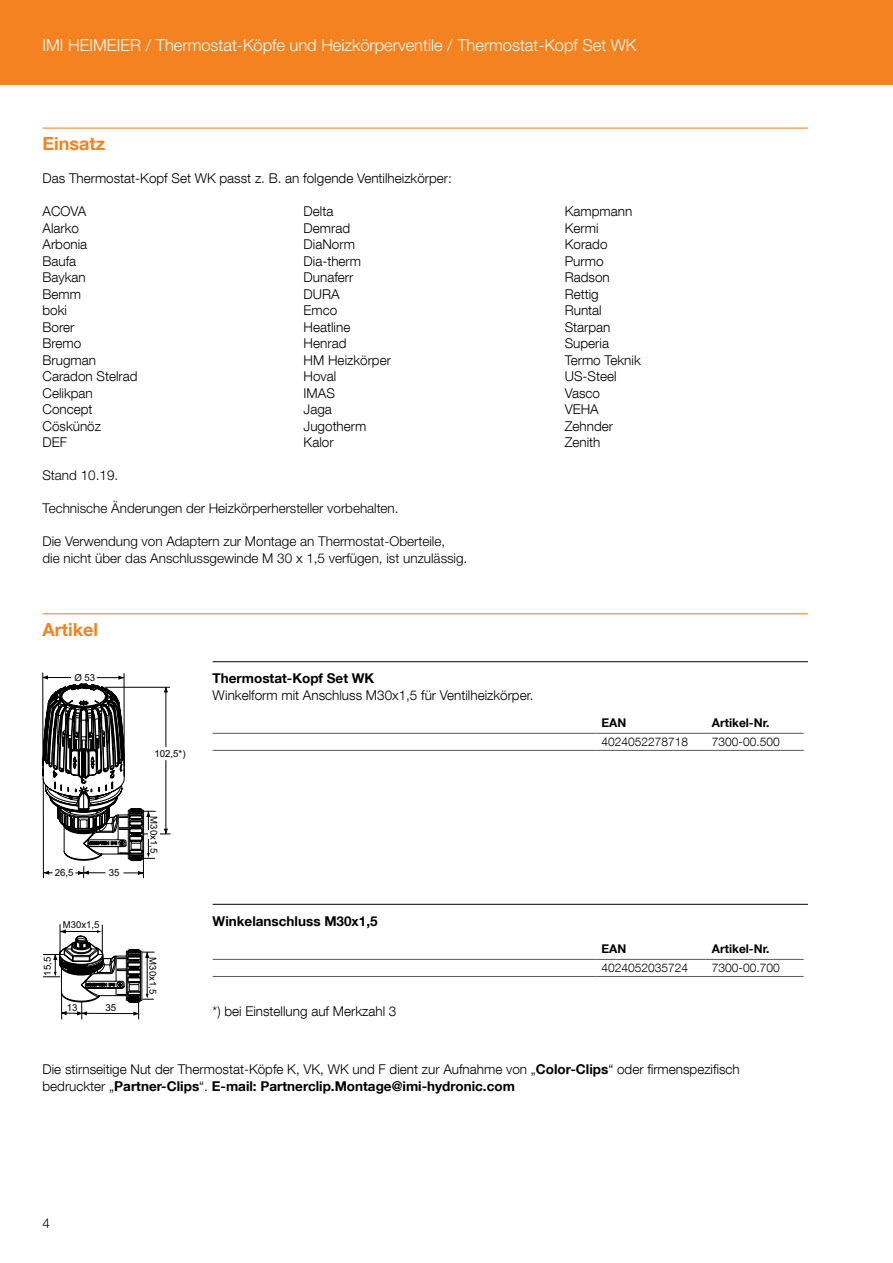
<style>
.page{position:relative;width:893px;height:1263px;background:#fff}
.page>*{position:absolute;margin:0;border:0;box-sizing:border-box;transform-origin:0 0}
.t1{font:700 18px "Helvetica Neue LT Com";color:#f58220}
.t2{font:300 16.5px "Helvetica Neue LTW1 G";color:#fff}
.t3{font:300 13.5px/16.5px "Helvetica Neue LT Com";color:#000}
.t4{font:300 13.5px/16.5px "Helvetica Neue LTW1 G";color:#000}
.t5{font:700 13.5px "Helvetica Neue LT Com";color:#000}
.t6{font:300 12px "Helvetica Neue LT Com";color:#000}
.t7{font:700 12px "Helvetica Neue LT Com";color:#000}
.t8{font:9.75px "Arial";color:#000}
.t9{font:9.6px "Arial";color:#000}
.s1{font-weight:700}
</style>
<div class="page">
<div style="left:0;top:0;width:893px;height:85px;background:#f58220"></div>
<hr style="left:43px;top:128px;width:765px;height:1px;background:#f58220">
<hr style="left:43px;top:613px;width:765px;height:1px;background:#f58220">
<hr style="left:213px;top:661px;width:595px;height:1px;background:#000">
<hr style="left:213px;top:904px;width:595px;height:1px;background:#000">
<hr style="left:213px;top:733px;width:382px;height:1px;background:#58595b">
<hr style="left:213px;top:750px;width:382px;height:1px;background:#58595b">
<hr style="left:595px;top:733px;width:111px;height:1px;background:#58595b">
<hr style="left:595px;top:750px;width:111px;height:1px;background:#58595b">
<hr style="left:706px;top:733px;width:98px;height:1px;background:#58595b">
<hr style="left:706px;top:750px;width:98px;height:1px;background:#58595b">
<hr style="left:213px;top:959px;width:382px;height:1px;background:#58595b">
<hr style="left:213px;top:976px;width:382px;height:1px;background:#58595b">
<hr style="left:595px;top:959px;width:111px;height:1px;background:#58595b">
<hr style="left:595px;top:976px;width:111px;height:1px;background:#58595b">
<hr style="left:706px;top:959px;width:98px;height:1px;background:#58595b">
<hr style="left:706px;top:976px;width:98px;height:1px;background:#58595b">
<hr style="left:43px;top:673px;width:1px;height:96px;background:#000">
<hr style="left:124px;top:673px;width:1px;height:96px;background:#000">
<svg style="left:43px;top:675px;width:127px;height:203px"></svg>
<div style="left:53px;top:869px;width:22px;height:7px;background:#fff"></div>
<svg style="left:43px;top:924px;width:111px;height:95px"></svg>
<p class="t2" style="left:43px;top:35px;width:596px">IMI HEIMEIER / Thermostat-Köpfe und Heizkörperventile / Thermostat-Kopf Set WK</p>
<h1 class="t1" style="left:43px;top:132px;width:64px">Einsatz</h1>
<p class="t3" style="left:43px;top:170px;width:411px">Das Thermostat-Kopf Set WK passt z. B. an folgende Ventilheizkörper:</p>
<p class="t3" style="left:43px;top:203px;width:97px">ACOVA<br>Alarko<br>Arbonia<br>Baufa<br>Baykan<br>Bemm<br>boki<br>Borer<br>Bremo<br>Brugman<br>Caradon Stelrad<br>Celikpan<br>Concept<br>Cöskünöz<br>DEF</p>
<p class="t3" style="left:304px;top:203px;width:89px">Delta<br>Demrad<br>DiaNorm<br>Dia-therm<br>Dunaferr<br>DURA<br>Emco<br>Heatline<br>Henrad<br>HM Heizkörper<br>Hoval<br>IMAS<br>Jaga<br>Jugotherm<br>Kalor</p>
<p class="t3" style="left:565px;top:203px;width:78px">Kampmann<br>Kermi<br>Korado<br>Purmo<br>Radson<br>Rettig<br>Runtal<br>Starpan<br>Superia<br>Termo Teknik<br>US-Steel<br>Vasco<br>VEHA<br>Zehnder<br>Zenith</p>
<p class="t4" style="left:43px;top:467px;width:77px">Stand 10.19.</p>
<p class="t4" style="left:43px;top:500px;width:358px">Technische Änderungen der Heizkörperhersteller vorbehalten.</p>
<p class="t4" style="left:43px;top:533px;width:426px">Die Verwendung von Adaptern zur Montage an Thermostat-Oberteile,<br>die nicht über das Anschlussgewinde M 30 x 1,5 verfügen, ist unzulässig.</p>
<h1 class="t1" style="left:43px;top:618px;width:57px">Artikel</h1>
<p class="t8" style="left:74px;top:670px;width:22px">Ø 53</p>
<p class="t8" style="left:55px;top:866px;width:20px">26,5</p>
<p class="t8" style="left:109px;top:866px;width:12px">35</p>
<p class="t9" style="left:41px;top:976px;width:20px;rotate:-90deg">15,5</p>
<p class="t9" style="left:63px;top:918px;width:38px">M30x1,5</p>
<p class="t8" style="left:67px;top:1001px;width:12px">13</p>
<p class="t8" style="left:106px;top:1001px;width:12px">35</p>
<p class="t8" style="left:154px;top:747px;width:33px">102,5*)</p>
<p class="t9" style="left:161px;top:816px;width:38px;rotate:90deg">M30x1,5</p>
<p class="t9" style="left:159px;top:957px;width:38px;rotate:90deg">M30x1,5</p>
<p class="t5" style="left:213px;top:670px;width:163px">Thermostat-Kopf Set WK</p>
<p class="t3" style="left:213px;top:686px;width:322px">Winkelform mit Anschluss M30x1,5 für Ventilheizkörper.</p>
<p class="t5" style="left:213px;top:912px;width:166px">Winkelanschluss M30x1,5</p>
<p class="t3" style="left:213px;top:1002px;width:185px">*) bei Einstellung auf Merkzahl 3</p>
<p class="t7" style="left:601px;top:715px;width:26px">EAN</p>
<p class="t7" style="left:712px;top:715px;width:59px">Artikel-Nr.</p>
<p class="t6" style="left:601px;top:734px;width:88px">4024052278718</p>
<p class="t6" style="left:712px;top:734px;width:69px">7300-00.500</p>
<p class="t7" style="left:601px;top:941px;width:26px">EAN</p>
<p class="t7" style="left:712px;top:941px;width:59px">Artikel-Nr.</p>
<p class="t6" style="left:601px;top:960px;width:88px">4024052035724</p>
<p class="t6" style="left:712px;top:960px;width:69px">7300-00.700</p>
<p class="t3" style="left:43px;top:1061px;width:699px">Die stirnseitige Nut der Thermostat-Köpfe K, VK, WK und F dient zur Aufnahme von „<span class="s1">Color-Clips</span>“ oder firmenspezifisch bedruckter „<span class="s1">Partner-Clips</span>“. <span class="s1">E-mail: Partnerclip.Montage@imi-hydronic.com</span></p>
<p class="t4" style="left:43px;top:1215px;width:9px">4</p>
</div>
